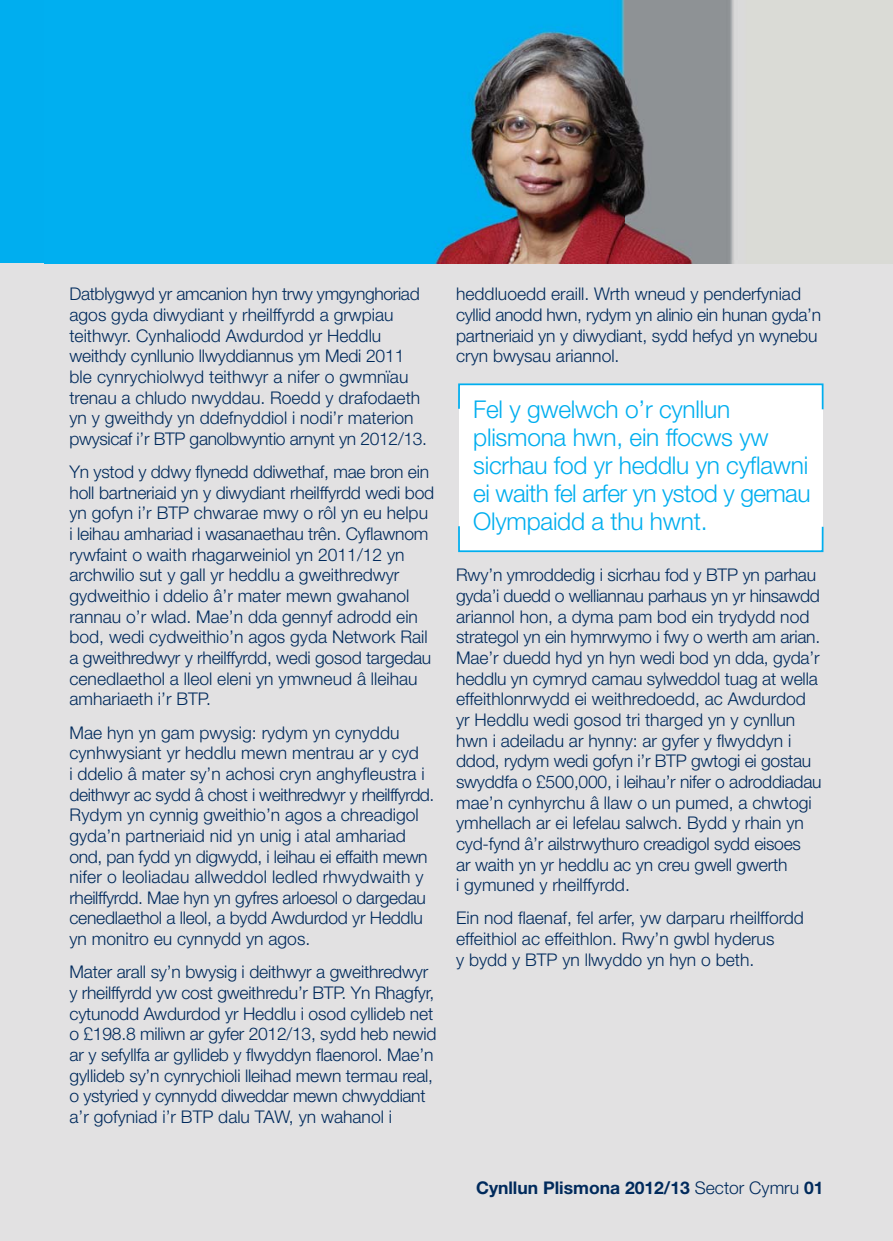
<style>
.page{position:relative;width:893px;height:1241px;background:#fff}
.page>*{position:absolute;margin:0;border:0;box-sizing:border-box;transform-origin:0 0}
.t1{font:300 24.5px/28px "Helvetica Neue LT Std";letter-spacing:-.01em;color:#00aeef}
.t2{font:300 17.5px/20.7px "Helvetica Neue LT Std";letter-spacing:-.01em;color:#002a5c}
.t3{font:700 17.5px "Helvetica Neue LT Std";color:#002a5c}
.s1{font-weight:300}
</style>
<div class="page">
<div style="left:0;top:261px;width:893px;height:979px;background:#e2e1e2"></div>
<div style="left:0;top:0;width:624px;height:263px;background:#00aeef"></div>
<img style="left:435px;top:0;width:458px;height:263px">
<div style="left:459px;top:384px;width:363px;height:167px;background:#fff"></div>
<svg style="left:458px;top:524px;width:366px;height:29px"></svg>
<svg style="left:458px;top:383px;width:366px;height:28px"></svg>
<p class="t2" style="left:69px;top:285px;width:359px">Datblygwyd yr amcanion hyn trwy ymgynghoriad agos gyda diwydiant y rheilffyrdd a grwpiau teithwyr. Cynhaliodd Awdurdod yr Heddlu weithdy cynllunio llwyddiannus ym Medi 2011 ble cynrychiolwyd teithwyr a nifer o gwmnïau trenau a chludo nwyddau. Roedd y drafodaeth yn y gweithdy yn ddefnyddiol i nodi’r materion pwysicaf i’r BTP ganolbwyntio arnynt yn 2012/13.</p>
<p class="t2" style="left:69px;top:463px;width:366px">Yn ystod y ddwy flynedd ddiwethaf, mae bron ein holl bartneriaid yn y diwydiant rheilffyrdd wedi bod yn gofyn i’r BTP chwarae mwy o rôl yn eu helpu i leihau amhariad i wasanaethau trên. Cyflawnom rywfaint o waith rhagarweiniol yn 2011/12 yn archwilio sut y gall yr heddlu a gweithredwyr gydweithio i ddelio â’r mater mewn gwahanol rannau o’r wlad. Mae’n dda gennyf adrodd ein bod, wedi cydweithio’n agos gyda Network Rail a gweithredwyr y rheilffyrdd, wedi gosod targedau cenedlaethol a lleol eleni yn ymwneud â lleihau amhariaeth i’r BTP.</p>
<p class="t2" style="left:69px;top:723px;width:366px">Mae hyn yn gam pwysig: rydym yn cynyddu cynhwysiant yr heddlu mewn mentrau ar y cyd<br>i ddelio â mater sy’n achosi cryn anghyfleustra i deithwyr ac sydd â chost i weithredwyr y rheilffyrdd.<br>Rydym yn cynnig gweithio’n agos a chreadigol gyda’n partneriaid nid yn unig i atal amhariad ond, pan fydd yn digwydd, i leihau ei effaith mewn nifer o leoliadau allweddol ledled rhwydwaith y rheilffyrdd. Mae hyn yn gyfres arloesol o dargedau cenedlaethol a lleol, a bydd Awdurdod yr Heddlu yn monitro eu cynnydd yn agos.</p>
<p class="t2" style="left:69px;top:963px;width:368px">Mater arall sy’n bwysig i deithwyr a gweithredwyr y rheilffyrdd yw cost gweithredu’r BTP. Yn Rhagfyr, cytunodd Awdurdod yr Heddlu i osod cyllideb net o £198.8 miliwn ar gyfer 2012/13, sydd heb newid ar y sefyllfa ar gyllideb y flwyddyn flaenorol. Mae’n gyllideb sy’n cynrychioli lleihad mewn termau real, o ystyried y cynnydd diweddar mewn chwyddiant a’r gofyniad i’r BTP dalu TAW, yn wahanol i</p>
<p class="t2" style="left:456px;top:285px;width:367px">heddluoedd eraill. Wrth wneud y penderfyniad cyllid anodd hwn, rydym yn alinio ein hunan gyda’n partneriaid yn y diwydiant, sydd hefyd yn wynebu cryn bwysau ariannol.</p>
<h1 class="t1" style="left:473px;top:398px;width:339px">Fel y gwelwch o’r cynllun plismona hwn, ein ffocws yw sicrhau fod yr heddlu yn cyflawni ei waith fel arfer yn ystod y gemau<br>Olympaidd a thu hwnt.</h1>
<p class="t2" style="left:456px;top:566px;width:367px">Rwy’n ymroddedig i sicrhau fod y BTP yn parhau gyda’i duedd o welliannau parhaus yn yr hinsawdd ariannol hon, a dyma pam bod ein trydydd nod strategol yn ein hymrwymo i fwy o werth am arian.<br>Mae’r duedd hyd yn hyn wedi bod yn dda, gyda’r heddlu yn cymryd camau sylweddol tuag at wella effeithlonrwydd ei weithredoedd, ac Awdurdod yr Heddlu wedi gosod tri tharged yn y cynllun hwn i adeiladu ar hynny: ar gyfer y flwyddyn i ddod, rydym wedi gofyn i’r BTP gwtogi ei gostau swyddfa o £500,000, i leihau’r nifer o adroddiadau mae’n cynhyrchu â llaw o un pumed, a chwtogi ymhellach ar ei lefelau salwch. Bydd y rhain yn cyd-fynd â’r ailstrwythuro creadigol sydd eisoes<br>ar waith yn yr heddlu ac yn creu gwell gwerth<br>i gymuned y rheilffyrdd.</p>
<p class="t2" style="left:456px;top:909px;width:349px">Ein nod flaenaf, fel arfer, yw darparu rheilffordd effeithiol ac effeithlon. Rwy’n gwbl hyderus<br>y bydd y BTP yn llwyddo yn hyn o beth.</p>
<p class="t3" style="left:476px;top:1181px;width:349px">Cynllun Plismona 2012/13 <span class="s1">Sector Cymru</span> 01</p>
</div>
